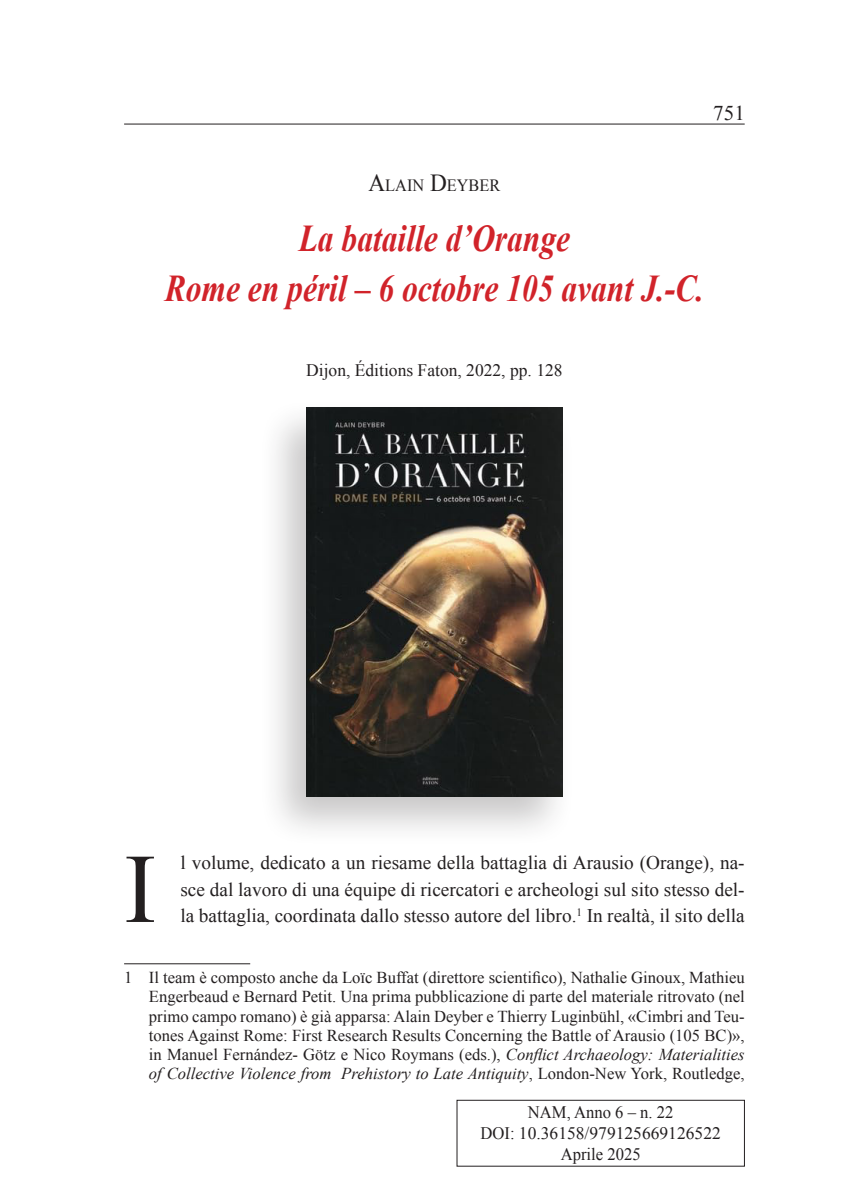
<style>
.page{position:relative;width:844px;height:1191px;background:#fff}
.page>*{position:absolute;margin:0;border:0;box-sizing:border-box;transform-origin:0 0}
.t1{font:98.52px "Times New Roman";color:#231f20}
.t2{font:italic 700 37.8px/50.2px "Times New Roman";color:#d1232a;text-align:center;scale:.83 1}
.t3{font:21px "Times New Roman";color:#231f20}
.t4{font:19.25px/26.2px "Times New Roman";color:#231f20;text-align:justify}
.t5{font:17.5px/21px "Times New Roman";color:#231f20;text-align:center;scale:.95 1}
.t6{font:17.5px "Times New Roman";color:#231f20}
.t7{font:17.15px "Times New Roman";color:#231f20;scale:.95 1}
.t8{font:16.62px/19.2px "Times New Roman";color:#231f20;text-align:justify}
.s1{font-size:24.5px}
.s2{font-style:italic}
.s3{font-style:inherit}
</style>
<div class="page">
<hr style="left:124px;top:124px;width:620px;height:1px;background:#231f20">
<hr style="left:124px;top:963px;width:126px;height:1px;background:#231f20">
<div style="left:257px;top:397px;width:318px;height:451px;background:#231f20;opacity:.25"></div>
<img style="left:306px;top:407px;width:256px;height:389px">
<div style="left:456px;top:1100px;width:288px;height:66px;border:1px solid #231f20"></div>
<p class="t3" style="left:713px;top:99px;width:33px">751</p>
<p class="t7" style="left:368px;top:173px;width:140px"><span class="s1">A</span>LAIN <span class="s1">D</span>EYBER</p>
<h2 class="t2" style="left:165px;top:212px;width:651px">La bataille d’Orange<br>Rome en péril – 6 octobre 105 avant J.-C.</h2>
<p class="t6" style="left:306px;top:358px;width:258px">Dijon, Éditions Faton, 2022, pp. 128</p>
<h1 class="t1" style="left:124px;top:822px;width:34px">I</h1>
<p class="t4" style="left:180px;top:849px;width:565px">l volume, dedicato a un riesame della battaglia di Arausio (Orange), na&shy;sce dal lavoro di una équipe di ricercatori e archeologi sul sito stesso del&shy;la battaglia, coordinata dallo stesso autore del libro.<sup>1</sup> In realtà, il sito della</p>
<p class="t8" style="left:149px;top:967px;width:597px;text-indent:-25px">1 Il team è composto anche da Loïc Buffat (direttore scientifico), Nathalie Ginoux, Mathieu Engerbeaud e Bernard Petit. Una prima pubblicazione di parte del materiale ritrovato (nel primo campo romano) è già apparsa: Alain Deyber e Thierry Luginbühl, «Cimbri and Teu&shy;tones Against Rome: First Research Results Concerning the Battle of Arausio (105 BC)», in Manuel Fernández- Götz e Nico Roymans (eds.), <span class="s2">Conflict Archaeology: Materialities of Collective Violence from Prehistory to Late Antiquity</span>, London-New York, Routledge,</p>
<p class="t5" style="left:480px;top:1101px;width:254px">NAM, Anno 6 – n. 22<br>DOI: <span class="s3">10.36158/979125669126522<br></span>Aprile 2025</p>
</div>
